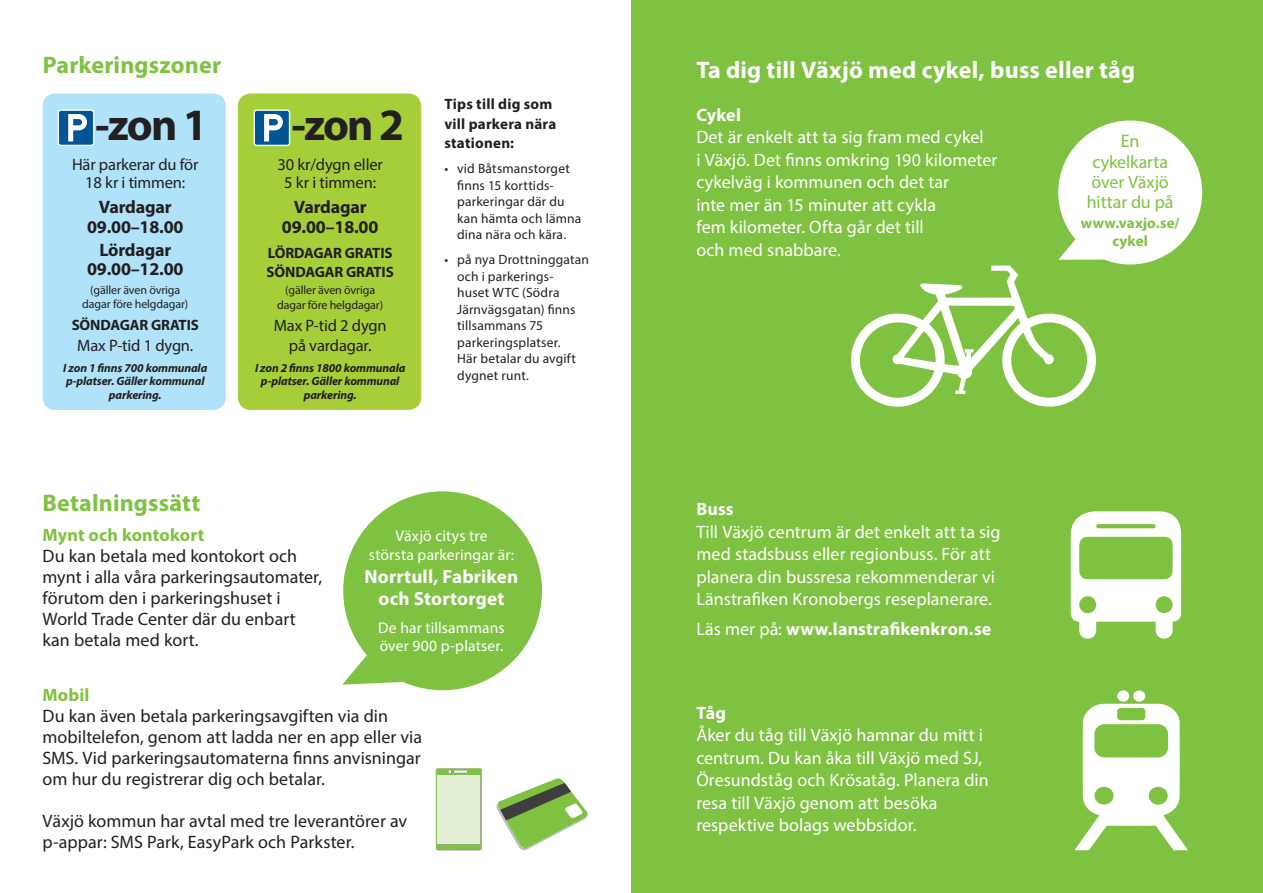
<style>
.page{position:relative;width:1263px;height:893px;background:#fff}
.page>*{position:absolute;margin:0;border:0;box-sizing:border-box;transform-origin:0 0}
.t1{font:700 45px "Myriad Pro";letter-spacing:-.045em;color:#231f20}
.t2{font:700 24px "Myriad Pro";letter-spacing:.01em;color:#fff}
.t3{font:700 24px "Myriad Pro";letter-spacing:.005em;color:#7fc241}
.t4{font:700 19.05px "Myriad Pro";letter-spacing:.01em;color:#fff}
.t5{font:18px/22.5px "Myriad Pro";color:#fff}
.t6{font:18px/21px "Myriad Pro";color:#231f20}
.t7{font:700 18px "Myriad Pro";letter-spacing:-.01em;color:#231f20}
.t8{font:700 18px "Myriad Pro";letter-spacing:.01em;color:#fff}
.t9{font:18px "Myriad Pro";letter-spacing:-.01em;color:#7fc241}
.t10{font:700 18px "Myriad Pro";letter-spacing:.01em;color:#7fc241}
.t11{font:16.5px/19.5px "Myriad Pro";letter-spacing:-.01em;color:#231f20;text-align:center}
.t12{font:15.6px "Myriad Pro";letter-spacing:.005em;color:#fff}
.t13{font:700 15px "Myriad Pro";letter-spacing:-.005em;color:#231f20}
.t14{font:700 15px/19.5px "Myriad Pro";letter-spacing:.015em;color:#231f20}
.t15{font:700 15px/18px "Myriad Pro";letter-spacing:.01em;color:#7fc241;text-align:center}
.t16{font:13.5px/16.5px "Myriad Pro";letter-spacing:.01em;color:#231f20}
.t17{font:italic 700 12px/13.5px "Myriad Pro";letter-spacing:-.01em;color:#231f20;text-align:center}
.t18{font:12px "Myriad Pro";letter-spacing:-.01em;color:#231f20}
.s1{font-weight:400}
</style>
<div class="page">
<div style="left:631px;top:0;width:632px;height:893px;background:#7fc241"></div>
<div style="left:343px;top:491px;width:199px;height:199px;background:#7fc241;border-radius:50%"></div>
<svg style="left:342px;top:654px;width:67px;height:31px"></svg>
<div style="left:43px;top:94px;width:183px;height:316px;background:#b0e2f9;border-radius:13px"></div>
<svg style="left:58px;top:109px;width:36px;height:37px"></svg>
<div style="left:238px;top:94px;width:183px;height:316px;background:#a6ce39;border-radius:13px"></div>
<svg style="left:254px;top:109px;width:36px;height:37px"></svg>
<div style="left:1059px;top:121px;width:142px;height:143px;background:#fff;border-radius:50%"></div>
<svg style="left:1058px;top:238px;width:46px;height:22px"></svg>
<svg style="left:1071px;top:511px;width:110px;height:128px"></svg>
<svg style="left:1074px;top:690px;width:114px;height:160px"></svg>
<svg style="left:851px;top:266px;width:245px;height:141px"></svg>
<svg style="left:496px;top:778px;width:92px;height:72px"></svg>
<svg style="left:436px;top:768px;width:46px;height:82px;background:#d0e5bb"></svg>
<p class="t3" style="left:43px;top:50px;width:180px">Parkeringszoner</p>
<p class="t1" style="left:95px;top:96px;width:114px">-zon 1</p>
<p class="t11" style="left:72px;top:154px;width:128px">Här parkerar du för</p>
<p class="t11" style="left:85px;top:172px;width:102px">18 kr i timmen:</p>
<p class="t7" style="left:99px;top:195px;width:74px">Vardagar</p>
<p class="t7" style="left:87px;top:215px;width:98px">09.00–18.00</p>
<p class="t7" style="left:99px;top:238px;width:73px">Lördagar</p>
<p class="t7" style="left:87px;top:257px;width:98px">09.00–12.00</p>
<p class="t18" style="left:90px;top:283px;width:91px">(gäller även övriga</p>
<p class="t18" style="left:82px;top:296px;width:107px">dagar före helgdagar)</p>
<p class="t13" style="left:72px;top:315px;width:129px">SÖNDAGAR GRATIS</p>
<p class="t11" style="left:77px;top:335px;width:118px">Max P-tid 1 dygn.</p>
<p class="t17" style="left:63px;top:361px;width:146px">I zon 1 finns 700 kommunala p-platser. Gäller kommunal parkering.</p>
<p class="t1" style="left:291px;top:96px;width:114px">-zon 2</p>
<p class="t11" style="left:277px;top:154px;width:107px">30 kr/dygn eller</p>
<p class="t11" style="left:284px;top:172px;width:93px">5 kr i timmen:</p>
<p class="t7" style="left:294px;top:195px;width:74px">Vardagar</p>
<p class="t7" style="left:282px;top:215px;width:98px">09.00–18.00</p>
<p class="t13" style="left:268px;top:243px;width:126px">LÖRDAGAR GRATIS</p>
<p class="t13" style="left:267px;top:262px;width:129px">SÖNDAGAR GRATIS</p>
<p class="t18" style="left:285px;top:283px;width:91px">(gäller även övriga</p>
<p class="t18" style="left:277px;top:298px;width:107px">dagar före helgdagar)</p>
<p class="t11" style="left:274px;top:316px;width:114px">Max P-tid 2 dygn på vardagar.</p>
<p class="t17" style="left:255px;top:361px;width:152px">I zon 2 finns 1800 kommunala p-platser. Gäller kommunal parkering.</p>
<p class="t3" style="left:43px;top:487px;width:159px">Betalningssätt</p>
<p class="t14" style="left:444px;top:94px;width:113px">Tips till dig som vill parkera nära stationen:</p>
<p class="t16" style="left:457px;top:160px;width:126px;text-indent:-13px">• vid Båtsmanstorget finns 15 korttids&shy;parkeringar där du kan hämta och lämna dina nära och kära.</p>
<p class="t16" style="left:457px;top:251px;width:133px;text-indent:-13px">• på nya Drottninggatan och i parkerings&shy;huset WTC (Södra<br>Järnvägsgatan) finns tillsammans 75 parkeringsplatser.<br>Här betalar du avgift dygnet runt.</p>
<p class="t10" style="left:43px;top:523px;width:163px">Mynt och kontokort</p>
<p class="t6" style="left:43px;top:545px;width:281px">Du kan betala med kontokort och mynt i alla våra parkeringsautomater, förutom den i parkeringshuset i World Trade Center där du enbart</p>
<p class="t6" style="left:43px;top:629px;width:158px">kan betala med kort.</p>
<p class="t12" style="left:395px;top:526px;width:94px">Växjö citys tre</p>
<p class="t12" style="left:369px;top:545px;width:147px">största parkeringar är:</p>
<p class="t4" style="left:365px;top:564px;width:155px">Norrtull, Fabriken</p>
<p class="t4" style="left:378px;top:587px;width:127px">och Stortorget</p>
<p class="t12" style="left:378px;top:618px;width:128px">De har tillsammans</p>
<p class="t12" style="left:380px;top:637px;width:125px">över 900 p-platser.</p>
<p class="t10" style="left:43px;top:683px;width:48px">Mobil</p>
<p class="t6" style="left:43px;top:705px;width:381px">Du kan även betala parkeringsavgiften via din mobiltelefon, genom att ladda ner en app eller via SMS. Vid parkeringsautomaterna finns anvisningar om hur du registrerar dig och betalar.</p>
<p class="t6" style="left:43px;top:810px;width:366px">Växjö kommun har avtal med tre leverantörer av p-appar: SMS Park, EasyPark och Parkster.</p>
<p class="t2" style="left:696px;top:54px;width:440px">Ta dig till Växjö med cykel, buss eller tåg</p>
<p class="t8" style="left:696px;top:103px;width:46px">Cykel</p>
<p class="t5" style="left:696px;top:126px;width:289px">Det är enkelt att ta sig fram med cykel</p>
<p class="t5" style="left:696px;top:148px;width:303px">i Växjö. Det finns omkring 190 kilometer cykelväg i kommunen och det tar</p>
<p class="t5" style="left:696px;top:193px;width:241px">inte mer än 15 minuter att cykla</p>
<p class="t5" style="left:696px;top:216px;width:229px">fem kilometer. Ofta går det till</p>
<p class="t5" style="left:696px;top:238px;width:146px">och med snabbare.</p>
<p class="t9" style="left:1121px;top:130px;width:20px">En</p>
<p class="t9" style="left:1092px;top:150px;width:77px">cykelkarta</p>
<p class="t9" style="left:1091px;top:171px;width:79px">över Växjö</p>
<p class="t9" style="left:1087px;top:191px;width:88px">hittar du på</p>
<p class="t15" style="left:1081px;top:214px;width:100px">www.vaxjo.se/ cykel</p>
<p class="t8" style="left:696px;top:497px;width:39px">Buss</p>
<p class="t5" style="left:696px;top:520px;width:306px">Till Växjö centrum är det enkelt att ta sig med stadsbuss eller regionbuss. För att planera din bussresa rekommenderar vi Länstrafiken Kronobergs reseplanerare.</p>
<p class="t8" style="left:696px;top:617px;width:297px"><span class="s1">Läs mer på:</span> www.lanstrafikenkron.se</p>
<p class="t8" style="left:696px;top:701px;width:31px">Tåg</p>
<p class="t5" style="left:696px;top:724px;width:288px">Åker du tåg till Växjö hamnar du mitt i</p>
<p class="t5" style="left:696px;top:746px;width:287px">centrum. Du kan åka till Växjö med SJ,</p>
<p class="t5" style="left:696px;top:769px;width:294px">Öresundståg och Krösatåg. Planera din</p>
<p class="t5" style="left:696px;top:791px;width:243px">resa till Växjö genom att besöka</p>
<p class="t5" style="left:696px;top:814px;width:222px">respektive bolags webbsidor.</p>
</div>
